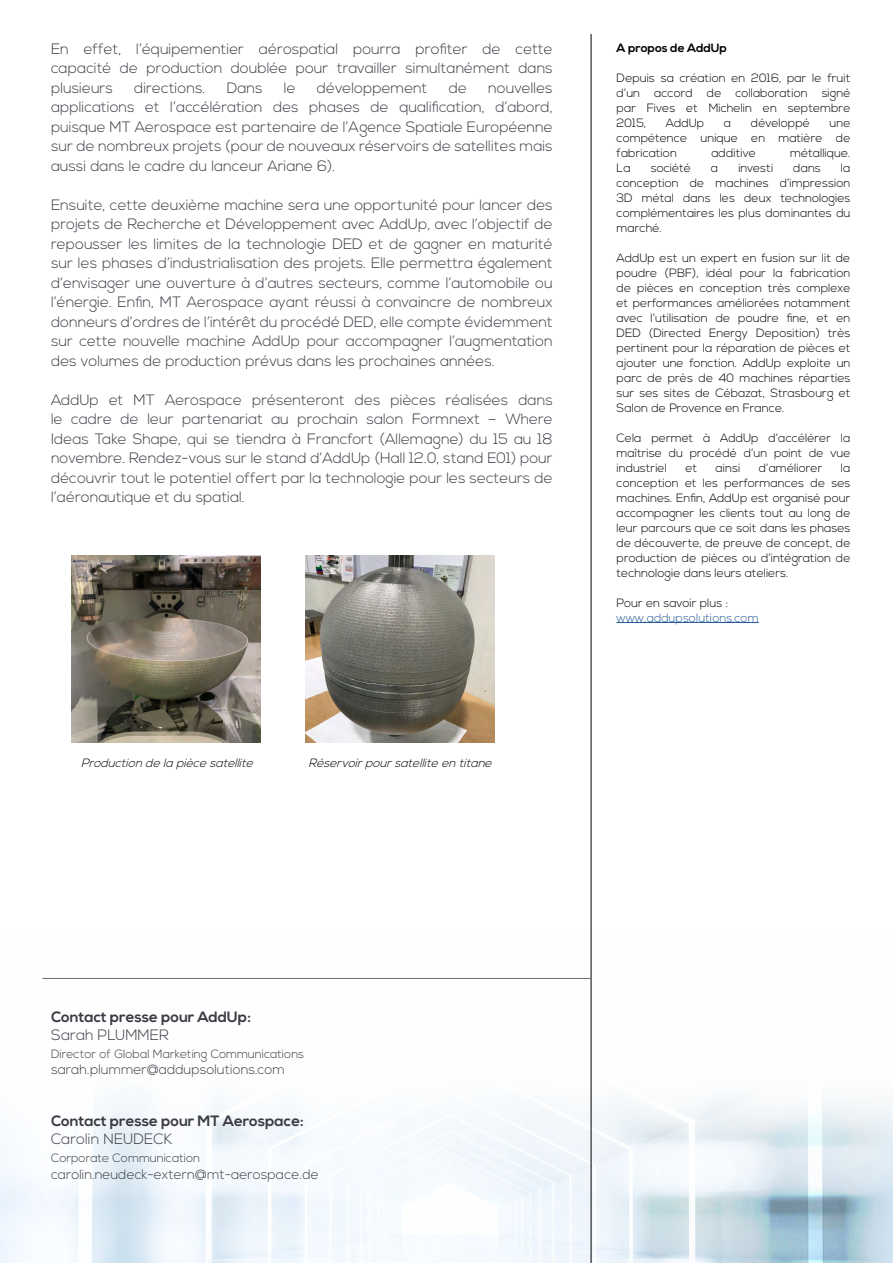
<style>
.page{position:relative;width:893px;height:1263px;background:#fff}
.page>*{position:absolute;margin:0;border:0;box-sizing:border-box;transform-origin:0 0}
.t1{font:300 15px/19.5px "Nexa";color:#3b3b45;text-align:justify}
.t2{font:700 15px "Nexa";color:#3b3b45}
.t3{font:300 13.5px "Nexa";color:#3b3b45}
.t4{font:300 12px/15px "Nexa";color:#000;text-align:justify}
.t5{font:300 12px "Nexa";color:#3b3b45}
.t6{font:italic 300 12px "Nexa";color:#000}
.t7{font:300 12px "Nexa";color:#275b9b}
.t8{font:700 12px "Nexa";color:#000}
</style>
<div class="page">
<img style="left:0;top:931px;width:893px;height:332px">
<hr style="left:591px;top:34px;width:1px;height:1229px;background:#000">
<hr style="left:617px;top:622px;width:142px;height:1px;background:#275b9b">
<hr style="left:43px;top:978px;width:548px;height:1px;background:#6f6a71">
<img style="left:72px;top:555px;width:189px;height:187px">
<img style="left:305px;top:555px;width:189px;height:187px">
<p class="t1" style="left:51px;top:40px;width:503px">En effet, l’équipementier aérospatial pourra profiter de cette capacité de production doublée pour travailler simultanément dans plusieurs</p>
<p class="t1" style="left:134px;top:79px;width:73px">directions.</p>
<p class="t1" style="left:227px;top:79px;width:38px">Dans</p>
<p class="t1" style="left:284px;top:79px;width:13px">le</p>
<p class="t1" style="left:317px;top:79px;width:112px">développement</p>
<p class="t1" style="left:449px;top:79px;width:20px">de</p>
<p class="t1" style="left:51px;top:79px;width:503px;text-indent:437px">nouvelles applications et l’accélération des phases de qualification, d’abord, puisque MT Aerospace est partenaire de l’Agence Spatiale Européenne sur de nombreux projets (pour de nouveaux réservoirs de satellites mais aussi dans le cadre du lanceur Ariane 6).</p>
<p class="t1" style="left:51px;top:196px;width:503px">Ensuite, cette deuxième machine sera une opportunité pour lancer des projets de Recherche et Développement avec AddUp, avec l’objectif de repousser les limites de la technologie DED et de gagner en maturité sur les phases d’industrialisation des projets. Elle permettra également d’envisager une ouverture à d’autres secteurs, comme l’automobile ou l’énergie. Enfin, MT Aerospace ayant réussi à convaincre de nombreux donneurs d’ordres de l’intérêt du procédé DED, elle compte évidemment sur cette nouvelle machine AddUp pour accompagner l’augmentation des volumes de production prévus dans les prochaines années.</p>
<p class="t1" style="left:51px;top:391px;width:503px">AddUp et MT Aerospace présenteront des pièces réalisées dans le cadre de leur partenariat au prochain salon Formnext – Where Ideas Take Shape, qui se tiendra à Francfort (Allemagne) du 15 au 18 novembre. Rendez-vous sur le stand d’AddUp (Hall 12.0, stand E01) pour découvrir tout le potentiel offert par la technologie pour les secteurs de l’aéronautique et du spatial.</p>
<p class="t6" style="left:81px;top:756px;width:177px">Production de la pièce satellite</p>
<p class="t6" style="left:309px;top:756px;width:188px">Réservoirpoursatellite en titane</p>
<p class="t8" style="left:617px;top:40px;width:112px">A propos de AddUp</p>
<p class="t4" style="left:617px;top:70px;width:235px">Depuis sa création en 2016, par le fruit d’un accord de collaboration signé par Fives et Michelin en septembre 2015,</p>
<p class="t4" style="left:666px;top:115px;width:40px">AddUp</p>
<p class="t4" style="left:724px;top:115px;width:9px">a</p>
<p class="t4" style="left:751px;top:115px;width:61px">développé</p>
<p class="t4" style="left:617px;top:115px;width:235px;text-indent:213px">une compétence unique en matière de fabrication</p>
<p class="t4" style="left:711px;top:145px;width:46px">additive</p>
<p class="t4" style="left:790px;top:145px;width:62px">métallique.</p>
<p class="t4" style="left:617px;top:160px;width:16px">La</p>
<p class="t4" style="left:651px;top:160px;width:42px">société</p>
<p class="t4" style="left:711px;top:160px;width:9px">a</p>
<p class="t4" style="left:738px;top:160px;width:36px">investi</p>
<p class="t4" style="left:793px;top:160px;width:29px">dans</p>
<p class="t4" style="left:617px;top:160px;width:235px;text-indent:224px">la conception de machines d’impression 3D métal dans les deux technologies complémentaires les plus dominantes du marché.</p>
<p class="t4" style="left:617px;top:250px;width:235px">AddUp est un expert en fusion sur lit de poudre (PBF), idéal pour la fabrication de pièces en conception très complexe et performances améliorées notamment avec l’utilisation de poudre fine, et en DED (Directed Energy Deposition) très pertinent pour la réparation de pièces et ajouter une fonction. AddUp exploite un parc de près de 40 machines réparties sur ses sites de Cébazat, Strasbourg et Salon de Provence en France.</p>
<p class="t4" style="left:617px;top:430px;width:235px">Cela permet à AddUp d’accélérer la maîtrise du procédé d’un point de vue industriel</p>
<p class="t4" style="left:685px;top:460px;width:13px">et</p>
<p class="t4" style="left:716px;top:460px;width:26px">ainsi</p>
<p class="t4" style="left:759px;top:460px;width:65px">d’améliorer</p>
<p class="t4" style="left:617px;top:460px;width:235px;text-indent:224px">la conception et les performances de ses machines. Enfin, AddUp est organisé pour accompagner les clients tout au long de leur parcours que ce soit dans les phases de découverte, de preuve de concept, de production de pièces ou d’intégration de technologie dans leurs ateliers.</p>
<p class="t4" style="left:617px;top:595px;width:113px">Pour en savoir plus :</p>
<p class="t7" style="left:617px;top:611px;width:144px">www.addupsolutions.com</p>
<p class="t2" style="left:51px;top:1008px;width:201px">Contact presse pour AddUp:</p>
<p class="t1" style="left:51px;top:1025px;width:119px">Sarah PLUMMER</p>
<p class="t5" style="left:51px;top:1046px;width:255px">Director of Global Marketing Communications</p>
<p class="t3" style="left:51px;top:1062px;width:235px">sarah.plummer@addupsolutions.com</p>
<p class="t2" style="left:51px;top:1113px;width:254px">Contact presse pour MT Aerospace:</p>
<p class="t1" style="left:51px;top:1130px;width:123px">Carolin NEUDECK</p>
<p class="t5" style="left:51px;top:1151px;width:151px">Corporate Communication</p>
<p class="t3" style="left:51px;top:1166px;width:269px">carolin.neudeck-extern@mt-aerospace.de</p>
</div>
